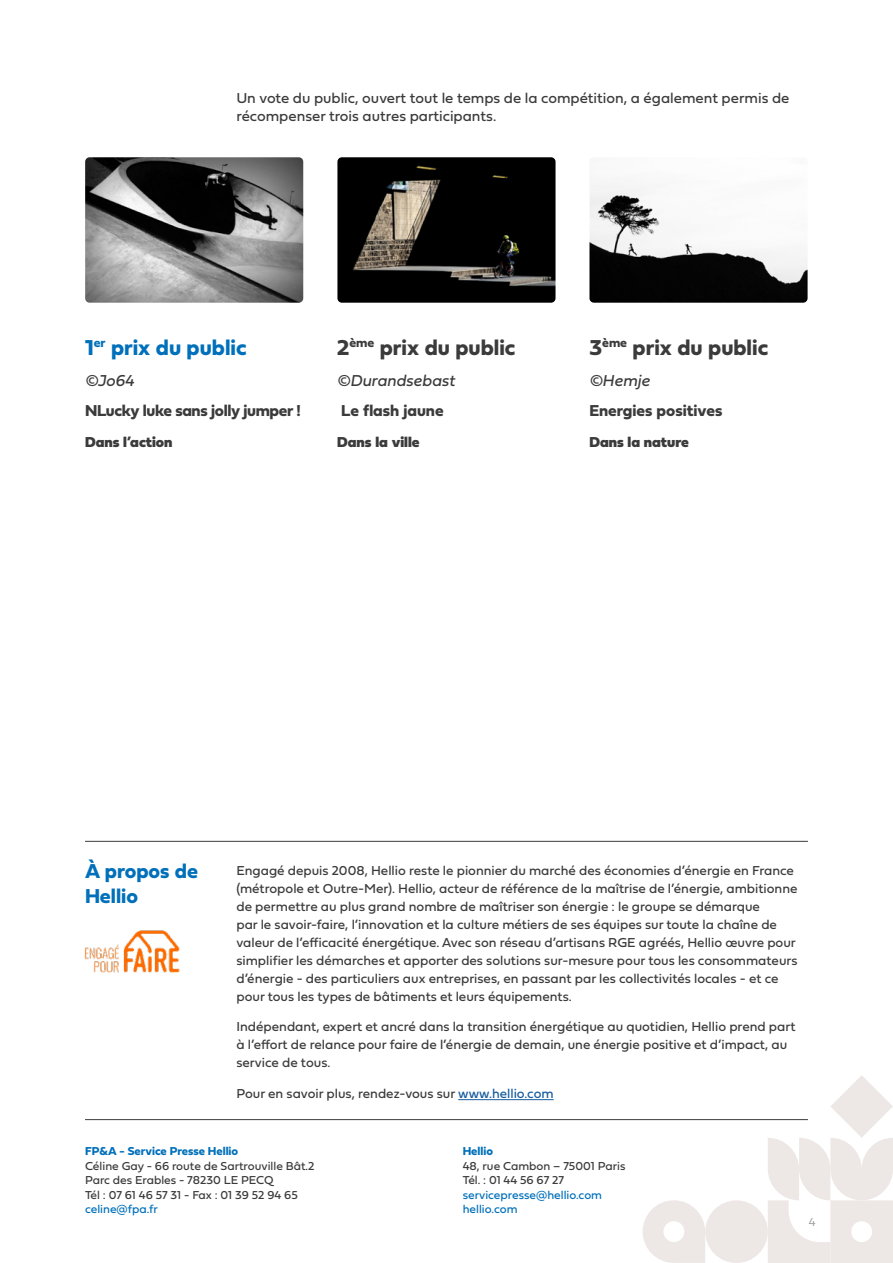
<style>
.page{position:relative;width:893px;height:1263px;background:#fff}
.page>*{position:absolute;margin:0;border:0;box-sizing:border-box;transform-origin:0 0}
.retrait_coll{font:22.5px "Fieldwork Geo Bold";color:#3b3b3b}
.retrait_coll-2{font:22.5px "Fieldwork Geo Bold";color:#0070ba}
.t1{font:21px/25.2px "Fieldwork Geo Bold";color:#0070ba}
.retrait_coll-3{font:16.5px "Fieldwork Geo Bold";letter-spacing:-.015em;color:#3b3b3b}
.retrait_coll-4{font:italic 16.5px "Fieldwork";color:#3b3b3b}
.retrait_coll-5{font:15px/18px "Fieldwork Geo Regular";color:#3b3b3b}
.retrait_coll-6{font:15px "Fieldwork Geo Black";color:#3b3b3b}
.Texte{font:13.5px/18px "Fieldwork Geo Regular";color:#3b3b3b}
.t2{font:12px/14.4px "Fieldwork Geo Regular";color:#3b3b3b}
.t3{font:12px/14.4px "Fieldwork Geo Regular";color:#0070ba}
.t4{font:12px "Fieldwork Geo Bold";color:#0070ba}
.t5{font:12px "Fieldwork Geo Light";color:#9d9d9d}
.s1{color:#175d9e}
</style>
<div class="page">
<svg style="left:643px;top:1200px;width:62px;height:63px"></svg>
<svg style="left:768px;top:1075px;width:125px;height:188px"></svg>
<div style="left:705px;top:1200px;width:63px;height:63px;background:#ede8e6;border-radius:50%"></div>
<img style="left:84px;top:930px;width:96px;height:43px">
<hr style="left:85px;top:1119px;width:723px;height:1px;background:#3b3b3b">
<hr style="left:458px;top:1099px;width:96px;height:1px;background:#175d9e">
<hr style="left:85px;top:841px;width:723px;height:1px;background:#3b3b3b">
<img style="left:85px;top:157px;width:218px;height:146px">
<img style="left:337px;top:157px;width:218px;height:146px">
<img style="left:589px;top:183px;width:219px;height:120px">
<p class="retrait_coll-5" style="left:236px;top:88px;width:554px">Un vote du public, ouvert tout le temps de la compétition, a également permis de récompenser trois autres participants.</p>
<p class="retrait_coll-2" style="left:85px;top:330px;width:163px">1<sup>er</sup> prix du public</p>
<p class="retrait_coll-4" style="left:85px;top:367px;width:50px">©Jo64</p>
<p class="retrait_coll-3" style="left:85px;top:398px;width:217px">NLucky luke sans jolly jumper !</p>
<p class="retrait_coll-6" style="left:85px;top:429px;width:89px">Dans l’action</p>
<p class="retrait_coll" style="left:337px;top:330px;width:180px">2<sup>ème</sup> prix du public</p>
<p class="retrait_coll-4" style="left:337px;top:367px;width:119px">©Durandsebast</p>
<p class="retrait_coll-3" style="left:341px;top:398px;width:104px">Le flash jaune</p>
<p class="retrait_coll-6" style="left:337px;top:429px;width:84px">Dans la ville</p>
<p class="retrait_coll" style="left:589px;top:330px;width:180px">3<sup>ème</sup> prix du public</p>
<p class="retrait_coll-4" style="left:589px;top:367px;width:62px">©Hemje</p>
<p class="retrait_coll-3" style="left:589px;top:398px;width:134px">Energies positives</p>
<p class="retrait_coll-6" style="left:589px;top:429px;width:101px">Dans la nature</p>
<p class="t1" style="left:85px;top:858px;width:114px">À propos de<br>Hellio</p>
<p class="Texte" style="left:236px;top:860px;width:563px">Engagé depuis 2008, Hellio reste le pionnier du marché des économies d’énergie en France (métropole et Outre-Mer). Hellio, acteur de référence de la maîtrise de l’énergie, ambitionne de permettre au plus grand nombre de maîtriser son énergie : le groupe se démarque<br>par le savoir-faire, l’innovation et la culture métiers de ses équipes sur toute la chaîne de valeur de l’efficacité énergétique. Avec son réseau d’artisans RGE agréés, Hellio œuvre pour simplifier les démarches et apporter des solutions sur-mesure pour tous les consommateurs d’énergie - des particuliers aux entreprises, en passant par les collectivités locales - et ce pour tous les types de bâtiments et leurs équipements.</p>
<p class="Texte" style="left:236px;top:1017px;width:561px">Indépendant, expert et ancré dans la transition énergétique au quotidien, Hellio prend part à l’effort de relance pour faire de l’énergie de demain, une énergie positive et d’impact, au service de tous.</p>
<p class="Texte" style="left:236px;top:1084px;width:319px">Pour en savoir plus, rendez-vous sur <span class="s1">www.hellio.com</span></p>
<p class="t4" style="left:85px;top:1142px;width:155px">FP&amp;A - Service Presse Hellio</p>
<p class="t2" style="left:85px;top:1158px;width:231px">Céline Gay - 66 route de Sartrouville Bât.2<br>Parc des Erables - 78230 LE PECQ<br>Tél : 07 61 46 57 31 - Fax : 01 39 52 94 65</p>
<p class="t3" style="left:85px;top:1201px;width:74px">celine@fpa.fr</p>
<p class="t4" style="left:463px;top:1142px;width:32px">Hellio</p>
<p class="t2" style="left:463px;top:1158px;width:164px">48, rue Cambon – 75001 Paris<br>Tél. : 01 44 56 67 27</p>
<p class="t3" style="left:463px;top:1187px;width:141px">servicepresse@hellio.com hellio.com</p>
<p class="t5" style="left:809px;top:1213px;width:8px">4</p>
</div>
